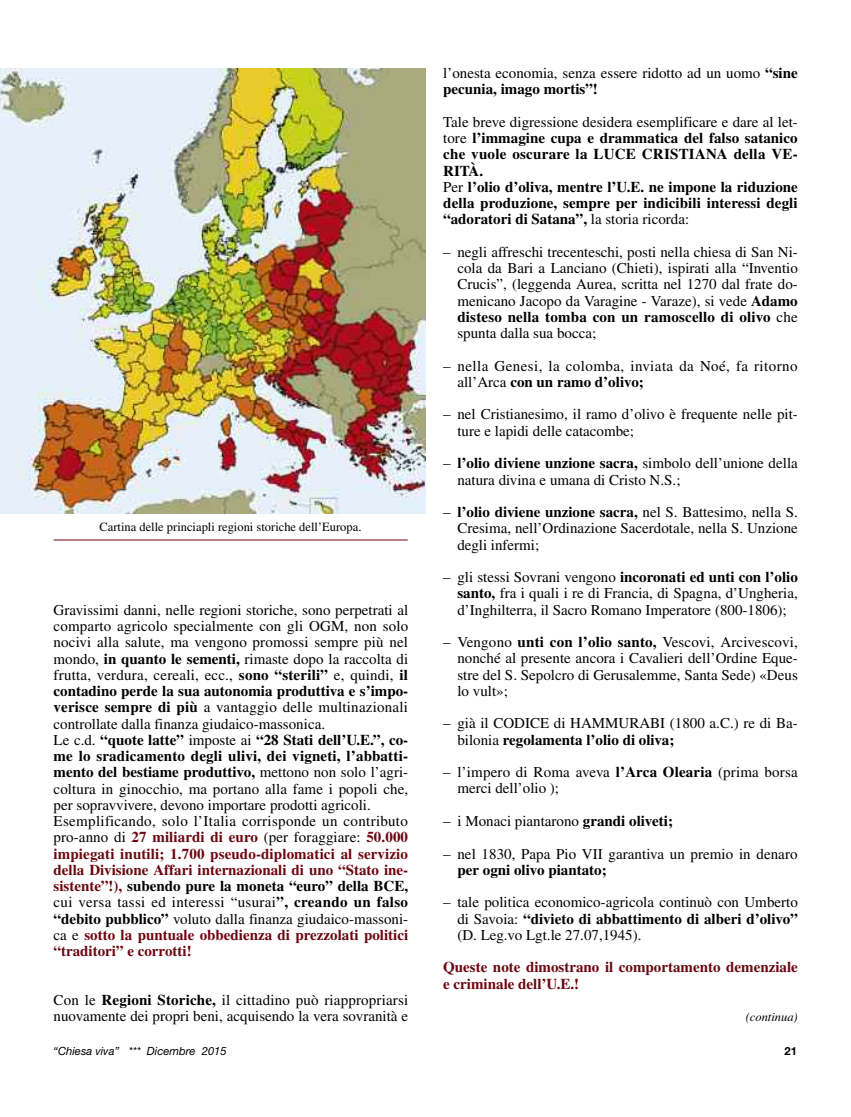
<style>
.page{position:relative;width:851px;height:1117px;background:#fff}
.page>*{position:absolute;margin:0;border:0;box-sizing:border-box;transform-origin:0 0}
.t1{font:15px/16.2px "Times LT Std";color:#000}
.t2{font:700 15px/16.2px "Times LT Std";color:#000}
.t3{font:15px/16.2px "Times LT Std";letter-spacing:.03em;color:#000}
.t4{font:700 15px/16.2px "Times LT Std";color:#6c0610}
.t5{font:12.5px "Times LT Std";color:#000}
.t6{font:italic 12.5px "Times LT Std";color:#000}
.t7{font:italic 11.25px "Helvetica Neue";color:#000}
.t8{font:700 11.25px "Helvetica Neue";color:#000}
.s1{font-weight:700}
.s2{font-weight:700;color:#6c0610}
.s3{font-weight:400}
</style>
<div class="page">
<img style="left:0;top:68px;width:425px;height:445px">
<hr style="left:54px;top:539px;width:353px;height:1px;background:#6c0610">
<p class="t5" style="left:99px;top:522px;width:263px">Cartina delle princiapli regioni storiche dell’Europa.</p>
<p class="t1" style="left:54px;top:603px;width:356px">Gravissimi danni, nelle regioni storiche, sono perpetrati al comparto agricolo specialmente con gli OGM, non solo nocivi alla salute, ma vengono promossi sempre più nel mondo, <span class="s1">in quanto le sementi,</span> rimaste dopo la raccolta di frutta, verdura, cereali, ecc., <span class="s1">sono “sterili”</span> e, quindi, <span class="s1">il contadino perde la sua autonomia produttiva e s’impo&shy;verisce sempre di più</span> a vantaggio delle multinazionali controllate dalla finanza giudaico-massonica.<br>Le c.d. <span class="s1">“quote latte”</span> imposte ai <span class="s1">“28 Stati dell’U.E.”, co&shy;me lo sradicamento degli ulivi, dei vigneti, l’abbatti&shy;mento del bestiame produttivo,</span> mettono non solo l’agri&shy;coltura in ginocchio, ma portano alla fame i popoli che, per sopravvivere, devono importare prodotti agricoli.<br>Esemplificando, solo l’Italia corrisponde un contributo pro-anno di <span class="s2">27 miliardi di euro</span> (per foraggiare: <span class="s2">50.000 impiegati inutili; 1.700 pseudo-diplomatici al servizio della Divisione Affari internazionali di uno “Stato ine&shy;sistente”!),</span> <span class="s1">subendo pure la moneta “euro” della BCE, </span>cui versa tassi ed interessi “usurai<span class="s1">”, creando un falso “debito pubblico”</span> voluto dalla finanza giudaico-massoni&shy;ca e <span class="s2">sotto la puntuale obbedienza di prezzolati politici “traditori” e corrotti!</span></p>
<p class="t1" style="left:54px;top:993px;width:356px">Con le <span class="s1">Regioni Storiche,</span> il cittadino può riappropriarsi nuovamente dei propri beni, acquisendo la vera sovranità e</p>
<p class="t1" style="left:443px;top:66px;width:356px">l’onesta economia, senza essere ridotto ad un uomo <span class="s1">“sine pecunia, imago mortis”!</span></p>
<p class="t2" style="left:443px;top:115px;width:356px"><span class="s3">Tale breve digressione desidera esemplificare e dare al let&shy;tore</span> l’immagine cupa e drammatica del falso satanico che vuole oscurare la LUCE CRISTIANA della VE-RITÀ.<br><span class="s3">Per</span> l’olio d’oliva, mentre l’U.E. ne impone la riduzione della produzione, sempre per indicibili interessi degli “adoratori di Satana”, <span class="s3">la storia ricorda:</span></p>
<p class="t1" style="left:457px;top:245px;width:342px;text-align:justify;text-indent:-14px">– negli affreschi trecenteschi, posti nella chiesa di San Ni&shy;cola da Bari a Lanciano (Chieti), ispirati alla “Inventio Crucis”, (leggenda Aurea, scritta nel 1270 dal frate do&shy;menicano Jacopo da Varagine - Varaze), si vede <span class="s1">Adamo disteso nella tomba con un ramoscello di olivo</span> che spunta dalla sua bocca;</p>
<p class="t3" style="left:457px;top:359px;width:341px;text-indent:-14px">– nella Genesi, la colomba, inviata da Noé, fa ritorno all’Arca <span class="s1">con un ramo d’olivo;</span></p>
<p class="t1" style="left:457px;top:408px;width:342px;text-indent:-14px">– nel Cristianesimo, il ramo d’olivo è frequente nelle pit&shy;ture e lapidi delle catacombe;</p>
<p class="t1" style="left:457px;top:456px;width:342px;text-indent:-14px">– <span class="s1">l’olio diviene unzione sacra,</span> simbolo dell’unione della natura divina e umana di Cristo N.S.;</p>
<p class="t1" style="left:457px;top:505px;width:342px;text-align:justify;text-indent:-14px">– <span class="s1">l’olio diviene unzione sacra,</span> nel S. Battesimo, nella S.<br>Cresima, nell’Ordinazione Sacerdotale, nella S. Unzione degli infermi;</p>
<p class="t1" style="left:457px;top:570px;width:342px;text-align:justify;text-indent:-14px">– gli stessi Sovrani vengono <span class="s1">incoronati ed unti con l’olio santo,</span> fra i quali i re di Francia, di Spagna, d’Ungheria, d’Inghilterra, il Sacro Romano Imperatore (800-1806);</p>
<p class="t1" style="left:457px;top:635px;width:342px;text-align:justify;text-indent:-14px">– Vengono <span class="s1">unti con l’olio santo,</span> Vescovi, Arcivescovi, nonché al presente ancora i Cavalieri dell’Ordine Eque&shy;stre del S. Sepolcro di Gerusalemme, Santa Sede) «Deus lo vult»;</p>
<p class="t1" style="left:457px;top:716px;width:342px;text-indent:-14px">– già il CODICE di HAMMURABI (1800 a.C.) re di Ba&shy;bilonia <span class="s1">regolamenta l’olio di oliva;</span></p>
<p class="t1" style="left:457px;top:765px;width:342px;text-indent:-14px">– l’impero di Roma aveva <span class="s1">l’Arca Olearia</span> (prima borsa merci dell’olio );</p>
<p class="t1" style="left:443px;top:814px;width:231px">– i Monaci piantarono <span class="s1">grandi oliveti;</span></p>
<p class="t1" style="left:443px;top:846px;width:356px">– nel 1830, Papa Pio VII garantiva un premio in denaro</p>
<p class="t2" style="left:457px;top:862px;width:151px">per ogni olivo piantato;</p>
<p class="t1" style="left:457px;top:895px;width:342px;text-align:justify;text-indent:-14px">– tale politica economico-agricola continuò con Umberto di Savoia: <span class="s1">“divieto di abbattimento di alberi d’olivo” </span>(D. Leg.vo Lgt.le 27.07,1945).</p>
<p class="t4" style="left:443px;top:960px;width:356px">Queste note dimostrano il comportamento demenziale e criminale dell’U.E.!</p>
<p class="t6" style="left:745px;top:1012px;width:54px">(continua)</p>
<p class="t7" style="left:53px;top:1046px;width:175px">“Chiesa viva” *** Dicembre 2015</p>
<p class="t8" style="left:784px;top:1046px;width:14px">21</p>
</div>
